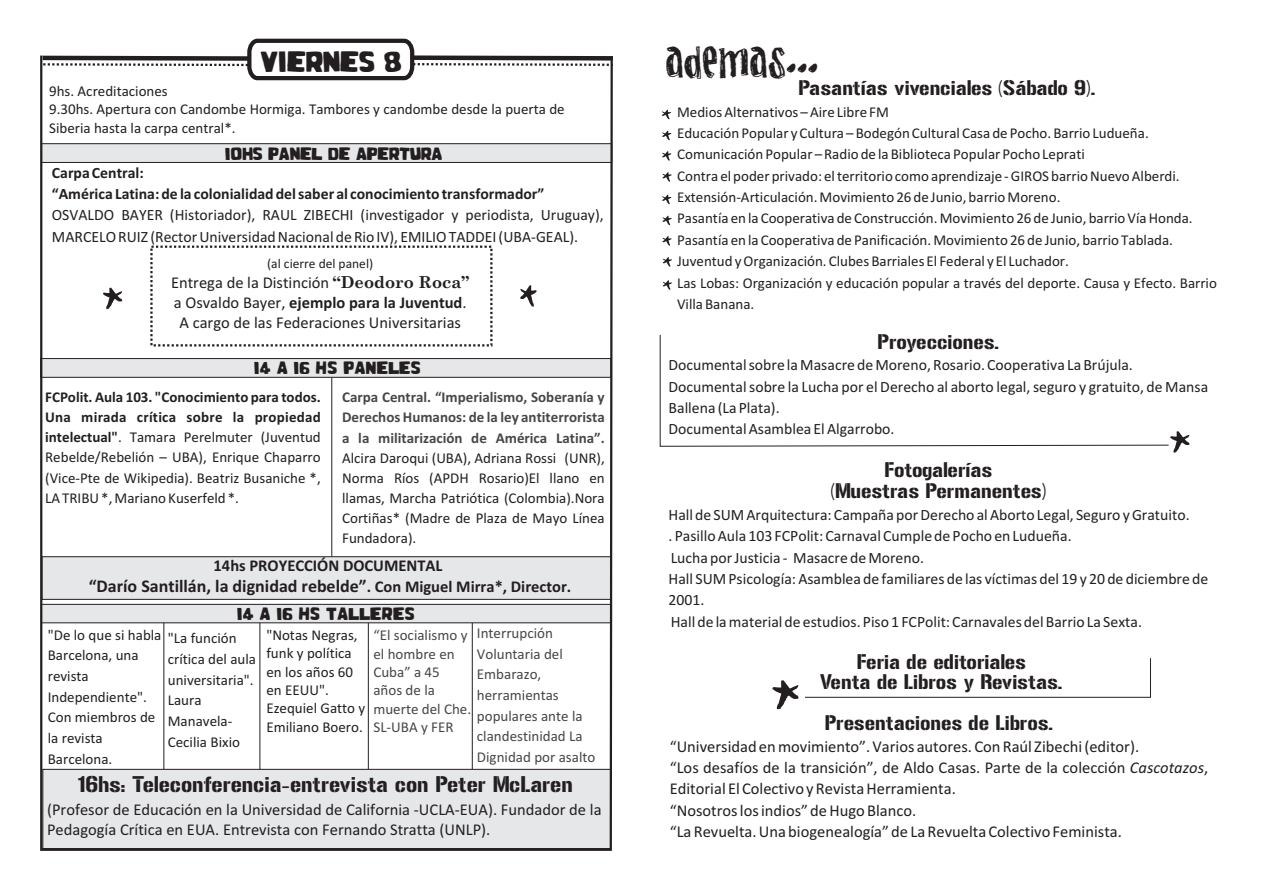
<style>
.page{position:relative;width:1263px;height:893px;background:#fff}
.page>*{position:absolute;margin:0;border:0;box-sizing:border-box;transform-origin:0 0}
.t1{font:34.35px "Jump Start";letter-spacing:-.06em;color:#231f20}
.t2{font:27px "Prodotto In Cina";color:#231f20}
.t3{font:22.5px "Gunplay";color:#231f20}
.t4{font:21px/21.3px "Gunplay";color:#231f20;text-align:center}
.t5{font:700 18px "Calibri";color:#231f20}
.t6{font:16.5px/21.3px "Calibri";color:#231f20}
.t7{font:16.5px "Prodotto In Cina";color:#231f20}
.t8{font:700 16.5px "Calibri";color:#231f20}
.t9{font:15.75px/21.3px "Calibri";color:#231f20}
.t10{font:700 15.75px/21.3px "Calibri";color:#231f20}
.t11{font:15px/20.7px "Calibri";color:#231f20}
.t12{font:15px/20.7px "Calibri";color:#464748}
.t13{font:700 15px/20.1px "Calibri";color:#464748;text-align:justify}
.t14{font:13.5px "Calibri";color:#231f20}
.s1{font-family:"Century Schoolbook";font-weight:700}
.s2{font-weight:700}
.s3{font-size:16.5px}
.s4{font-style:italic}
</style>
<div class="page">
<svg style="left:247px;top:38px;width:168px;height:15px"></svg>
<svg style="left:662px;top:110px;width:9px;height:9px"></svg>
<svg style="left:662px;top:131px;width:9px;height:9px"></svg>
<svg style="left:662px;top:151px;width:9px;height:10px"></svg>
<svg style="left:662px;top:172px;width:10px;height:10px"></svg>
<svg style="left:662px;top:195px;width:9px;height:9px"></svg>
<svg style="left:662px;top:216px;width:10px;height:9px"></svg>
<svg style="left:662px;top:236px;width:10px;height:10px"></svg>
<svg style="left:663px;top:257px;width:9px;height:10px"></svg>
<svg style="left:663px;top:280px;width:9px;height:10px"></svg>
<svg style="left:660px;top:335px;width:509px;height:112px"></svg>
<svg style="left:805px;top:658px;width:346px;height:40px"></svg>
<svg style="left:772px;top:680px;width:27px;height:29px"></svg>
<svg style="left:1170px;top:431px;width:20px;height:22px"></svg>
<svg style="left:40px;top:53px;width:573px;height:798px"></svg>
<h2 class="t2" style="left:261px;top:47px;width:144px">VIERNES 8</h2>
<p class="t11" style="left:49px;top:83px;width:517px;line-height:18.3px">9hs. Acreditaciones<br>9.30hs. Apertura con Candombe Hormiga. Tambores y candombe desde la puerta de<br>Siberia hasta la carpa central*.</p>
<p class="t7" style="left:225px;top:144px;width:219px">10HS PANEL DE APERTURA</p>
<p class="t10" style="left:52px;top:163px;width:494px">Carpa Central:<br>“América Latina: de la colonialidad del saber al conocimiento transformador”</p>
<p class="t9" style="left:52px;top:206px;width:553px">OSVALDO BAYER (Historiador), RAUL ZIBECHI (investigador y periodista, Uruguay),<br>MARCELO RUIZ (Rector Universidad Nacional de Rio IV), EMILIO TADDEI (UBA-GEAL).</p>
<p class="t14" style="left:267px;top:258px;width:107px">(al cierre del panel)</p>
<p class="t6" style="left:171px;top:274px;width:300px;line-height:20.1px;text-align:center">Entrega de la Distinción <span class="s1">“Deodoro Roca” </span>a Osvaldo Bayer, <span class="s2">ejemplo para la Juventud</span>.<br>A cargo de las Federaciones Universitarias</p>
<p class="t7" style="left:255px;top:358px;width:168px">14 A 16 HS PANELES</p>
<p class="t11" style="left:45px;top:388px;width:277px;line-height:20.1px;text-align:justify"><span class="s2">FCPolit. Aula 103. "Conocimiento para todos.<br>Una mirada crítica sobre la propiedad intelectual"</span>. Tamara Perelmuter (Juventud Rebelde/Rebelión – UBA), Enrique Chaparro (Vice-Pte de Wikipedia). Beatriz Busaniche *, LA TRIBU *, Mariano Kuserfeld *.</p>
<p class="t13" style="left:342px;top:388px;width:264px">Carpa Central. “Imperialismo, Soberanía y Derechos Humanos: de la ley antiterrorista a la militarización de América Latina”.</p>
<p class="t11" style="left:342px;top:449px;width:264px;line-height:20.1px;text-align:justify">Alcira Daroqui (UBA), Adriana Rossi (UNR), Norma Ríos (APDH Rosario)El llano en llamas, Marcha Patriótica (Colombia).Nora Cortiñas* (Madre de Plaza de Mayo Línea Fundadora).</p>
<p class="t8" style="left:214px;top:558px;width:230px">14hs PROYECCIÓN DOCUMENTAL</p>
<p class="t5" style="left:89px;top:579px;width:484px">“Darío Santillán, la dignidad rebelde”<span class="s3">. Con Miguel Mirra*, Director.</span></p>
<p class="t11" style="left:48px;top:625px;width:115px">"De lo que si habla<br>Barcelona, una revista<br>Independiente".<br>Con miembros de la revista<br>Barcelona.</p>
<p class="t11" style="left:168px;top:629px;width:90px">"La función crítica del aula universitaria".<br>Laura<br>Manavela-<br>Cecilia Bixio</p>
<p class="t11" style="left:266px;top:627px;width:101px;line-height:18.3px">"Notas Negras, funk y política en los años 60 en EEUU".<br>Ezequiel Gatto y<br>Emiliano Boero.</p>
<h3 class="t3" style="left:78px;top:776px;width:496px">16hs: Teleconferencia-entrevista con Peter McLaren</h3>
<p class="t6" style="left:47px;top:801px;width:556px;line-height:20.1px">(Profesor de Educación en la Universidad de California -UCLA-EUA). Fundador de la<br>Pedagogía Crítica en EUA. Entrevista con Fernando Stratta (UNLP).</p>
<p class="t7" style="left:237px;top:604px;width:179px">14 A 16 HS TALLERES</p>
<p class="t12" style="left:373px;top:627px;width:99px;line-height:18.3px">“El socialismo y el hombre en<br>Cuba” a 45 años de la muerte del Che.<br>SL-UBA y FER</p>
<p class="t12" style="left:477px;top:624px;width:120px">Interrupción<br>Voluntaria del<br>Embarazo, herramientas populares ante la clandestinidad La<br>Dignidad por asalto</p>
<h1 class="t1" style="left:663px;top:45px;width:157px">ADEMAS...</h1>
<h3 class="t4" style="left:798px;top:79px;width:299px">Pasantías vivenciales (Sábado 9).</h3>
<p class="t11" style="left:677px;top:102px;width:541px;line-height:21.3px">Medios Alternativos – Aire Libre FM<br>Educación Popular y Cultura – Bodegón Cultural Casa de Pocho. Barrio Ludueña.<br>Comunicación Popular – Radio de la Biblioteca Popular Pocho Leprati<br>Contra el poder privado: el territorio como aprendizaje - GIROS barrio Nuevo Alberdi.<br>Extensión-Articulación. Movimiento 26 de Junio, barrio Moreno.<br>Pasantía en la Cooperativa de Construcción. Movimiento 26 de Junio, barrio Vía Honda.<br>Pasantía en la Cooperativa de Panificación. Movimiento 26 de Junio, barrio Tablada.<br>Juventud y Organización. Clubes Barriales El Federal y El Luchador.<br>Las Lobas: Organización y educación popular a través del deporte. Causa y Efecto. Barrio Villa Banana.</p>
<h3 class="t4" style="left:877px;top:332px;width:123px">Proyecciones.</h3>
<p class="t9" style="left:668px;top:356px;width:541px">Documental sobre la Masacre de Moreno, Rosario. Cooperativa La Brújula.<br>Documental sobre la Lucha por el Derecho al aborto legal, seguro y gratuito, de Mansa Ballena (La Plata).<br>Documental Asamblea El Algarrobo.</p>
<h3 class="t4" style="left:831px;top:461px;width:217px">Fotogalerías<br>(Muestras Permanentes)</h3>
<p class="t9" style="left:668px;top:505px;width:541px">Hall de SUM Arquitectura: Campaña por Derecho al Aborto Legal, Seguro y Gratuito.<br>. Pasillo Aula 103 FCPolit: Carnaval Cumple de Pocho en Ludueña.<br>Lucha por Justicia - Masacre de Moreno.<br>Hall SUM Psicología: Asamblea de familiares de las víctimas del 19 y 20 de diciembre de 2001.<br>Hall de la material de estudios. Piso 1 FCPolit: Carnavales del Barrio La Sexta.</p>
<h3 class="t4" style="left:820px;top:653px;width:244px;line-height:20.1px">Feria de editoriales<br>Venta de Libros y Revistas.</h3>
<h3 class="t4" style="left:825px;top:714px;width:230px">Presentaciones de Libros.</h3>
<p class="t6" style="left:670px;top:737px;width:540px">“Universidad en movimiento”. Varios autores. Con Raúl Zibechi (editor).<br>“Los desafíos de la transición”, de Aldo Casas. Parte de la colección <span class="s4">Cascotazos</span>, Editorial El Colectivo y Revista Herramienta.<br>“Nosotros los indios” de Hugo Blanco.<br>“La Revuelta. Una biogenealogía” de La Revuelta Colectivo Feminista.</p>
</div>
